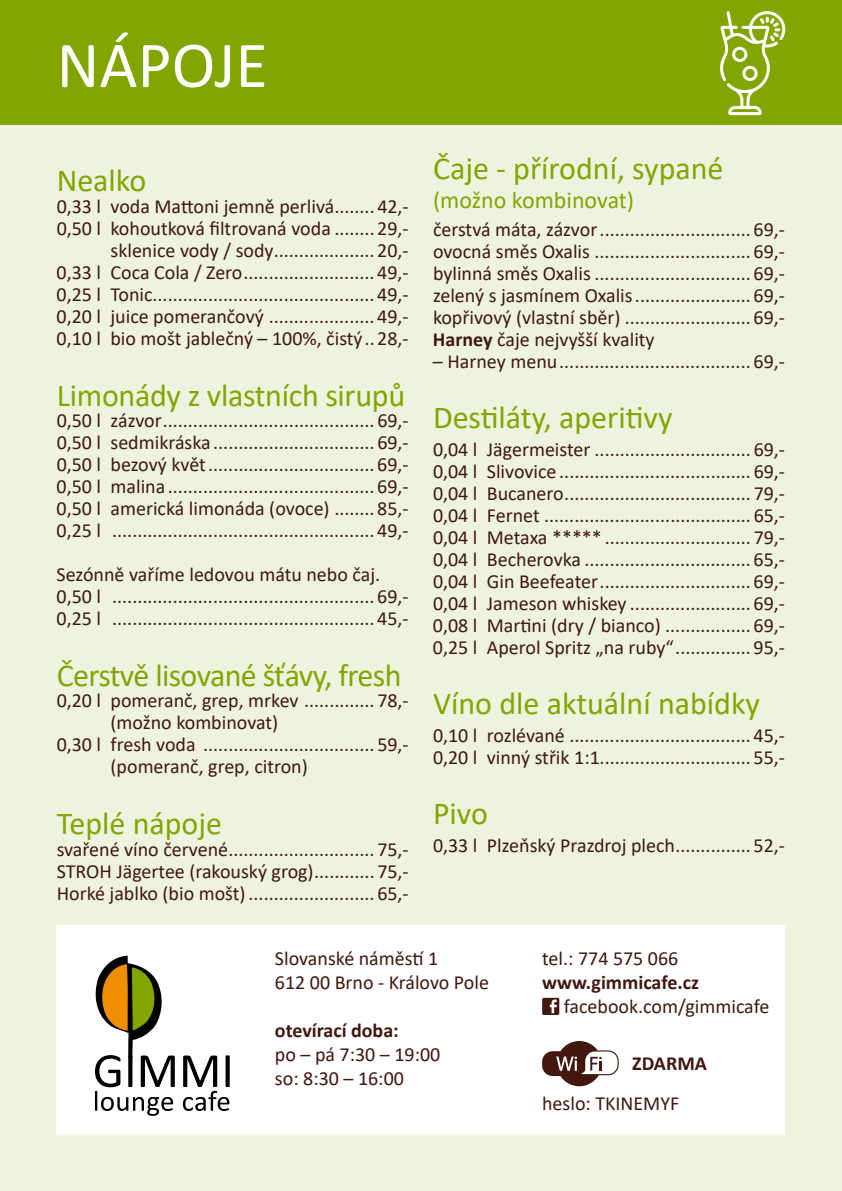
<style>
.page{position:relative;width:842px;height:1191px;background:#edf3df}
.page>*{position:absolute;margin:0;border:0;box-sizing:border-box;transform-origin:0 0}
.t1{font:66px "Calibri";color:#fff}
.t2{font:32px "Calibri";color:#83a500}
.t3{font:32px "Calibri";letter-spacing:-.02em;color:#83a500}
.t4{font:24px "Calibri";color:#83a500}
.t5{font:20px/22px "Calibri";color:#41170e;text-align:justify}
.t6{font:700 20px "Calibri";color:#41170e}
.s1{font-weight:700}
</style>
<div class="page">
<div style="left:0;top:0;width:842px;height:125px;background:#83a500"></div>
<svg style="left:720px;top:11px;width:65px;height:104px"></svg>
<div style="left:57px;top:925px;width:728px;height:209px;background:#fff"></div>
<svg style="left:95px;top:955px;width:80px;height:160px"></svg>
<svg style="left:183px;top:1055px;width:47px;height:56px"></svg>
<svg style="left:542px;top:997px;width:17px;height:18px"></svg>
<svg style="left:542px;top:1041px;width:77px;height:45px"></svg>
<h1 class="t1" style="left:57px;top:19px;width:212px">NÁPOJE</h1>
<h2 class="t2" style="left:57px;top:158px;width:91px">Nealko</h2>
<p class="t5" style="left:57px;top:195px;width:354px;text-align:right">0,33 l voda Mattoni jemně perlivá........ 42,- 0,50 l kohoutková filtrovaná voda ........ 29,- sklenice vody / sody.................... 20,-<br>0,33 l Coca Cola / Zero.......................... 49,- 0,25 l Tonic............................................ 49,- 0,20 l juice pomerančový ..................... 49,- 0,10 l bio mošt jablečný – 100%, čistý..28,-</p>
<h2 class="t2" style="left:57px;top:373px;width:350px">Limonády z vlastních sirupů</h2>
<p class="t5" style="left:57px;top:409px;width:354px">0,50 l zázvor.......................................... 69,- 0,50 l sedmikráska ................................ 69,- 0,50 l bezový květ................................. 69,- 0,50 l malina ......................................... 69,- 0,50 l americká limonáda (ovoce) ........ 85,- 0,25 l .................................................... 49,-</p>
<p class="t5" style="left:57px;top:563px;width:354px;text-align:left">Sezónně vaříme ledovou mátu nebo čaj.<br>0,50 l .................................................... 69,-<br>0,25 l .................................................... 45,-</p>
<h2 class="t3" style="left:57px;top:653px;width:346px">Čerstvě lisované šťávy, fresh</h2>
<p class="t5" style="left:57px;top:689px;width:354px">0,20 l pomeranč, grep, mrkev .............. 78,-</p>
<p class="t5" style="left:111px;top:711px;width:169px">(možno kombinovat)</p>
<p class="t5" style="left:57px;top:733px;width:354px">0,30 l fresh voda .................................. 59,-</p>
<p class="t5" style="left:111px;top:755px;width:199px">(pomeranč, grep, citron)</p>
<h2 class="t2" style="left:57px;top:801px;width:167px">Teplé nápoje</h2>
<p class="t5" style="left:57px;top:837px;width:354px">svařené víno červené............................. 75,- STROH Jägertee (rakouský grog)............ 75,- Horké jablko (bio mošt)......................... 65,-</p>
<h2 class="t2" style="left:433px;top:146px;width:292px">Čaje - přírodní, sypané</h2>
<p class="t4" style="left:433px;top:183px;width:203px">(možno kombinovat)</p>
<p class="t5" style="left:433px;top:217px;width:354px">čerstvá máta, zázvor.............................. 69,- ovocná směs Oxalis ............................... 69,- bylinná směs Oxalis ............................... 69,- zelený s jasmínem Oxalis....................... 69,- kopřivový (vlastní sběr) ......................... 69,- <span class="s1">Harney</span> čaje nejvyšší kvality</p>
<p class="t5" style="left:433px;top:349px;width:354px">– Harney menu...................................... 69,-</p>
<h2 class="t2" style="left:433px;top:395px;width:241px">Destiláty, aperitivy</h2>
<p class="t5" style="left:433px;top:437px;width:354px">0,04 l Jägermeister ............................... 69,- 0,04 l Slivovice ...................................... 69,- 0,04 l Bucanero..................................... 79,- 0,04 l Fernet ......................................... 65,- 0,04 l Metaxa ***** ............................. 79,- 0,04 l Becherovka ................................. 65,- 0,04 l Gin Beefeater.............................. 69,- 0,04 l Jameson whiskey ........................ 69,- 0,08 l Martini (dry / bianco) ................. 69,- 0,25 l Aperol Spritz „na ruby“............... 95,-</p>
<h2 class="t2" style="left:433px;top:681px;width:329px">Víno dle aktuální nabídky</h2>
<p class="t5" style="left:433px;top:723px;width:354px">0,10 l rozlévané .................................... 45,-<br>0,20 l vinný střik 1:1.............................. 55,-</p>
<h2 class="t2" style="left:433px;top:791px;width:56px">Pivo</h2>
<p class="t5" style="left:433px;top:833px;width:354px">0,33 l Plzeňský Prazdroj plech............... 52,-</p>
<p class="t5" style="left:275px;top:945px;width:215px;line-height:24px">Slovanské náměstí 1<br>612 00 Brno - Královo Pole</p>
<p class="t6" style="left:275px;top:1016px;width:125px">otevírací doba:</p>
<p class="t5" style="left:275px;top:1041px;width:167px;line-height:24px">po – pá 7:30 – 19:00 so: 8:30 – 16:00</p>
<p class="t5" style="left:542px;top:946px;width:138px">tel.: 774 575 066</p>
<p class="t6" style="left:542px;top:968px;width:158px">www.gimmicafe.cz</p>
<p class="t5" style="left:564px;top:994px;width:207px">facebook.com/gimmicafe</p>
<p class="t6" style="left:632px;top:1049px;width:76px">ZDARMA</p>
<p class="t5" style="left:542px;top:1092px;width:139px">heslo: TKINEMYF</p>
</div>
